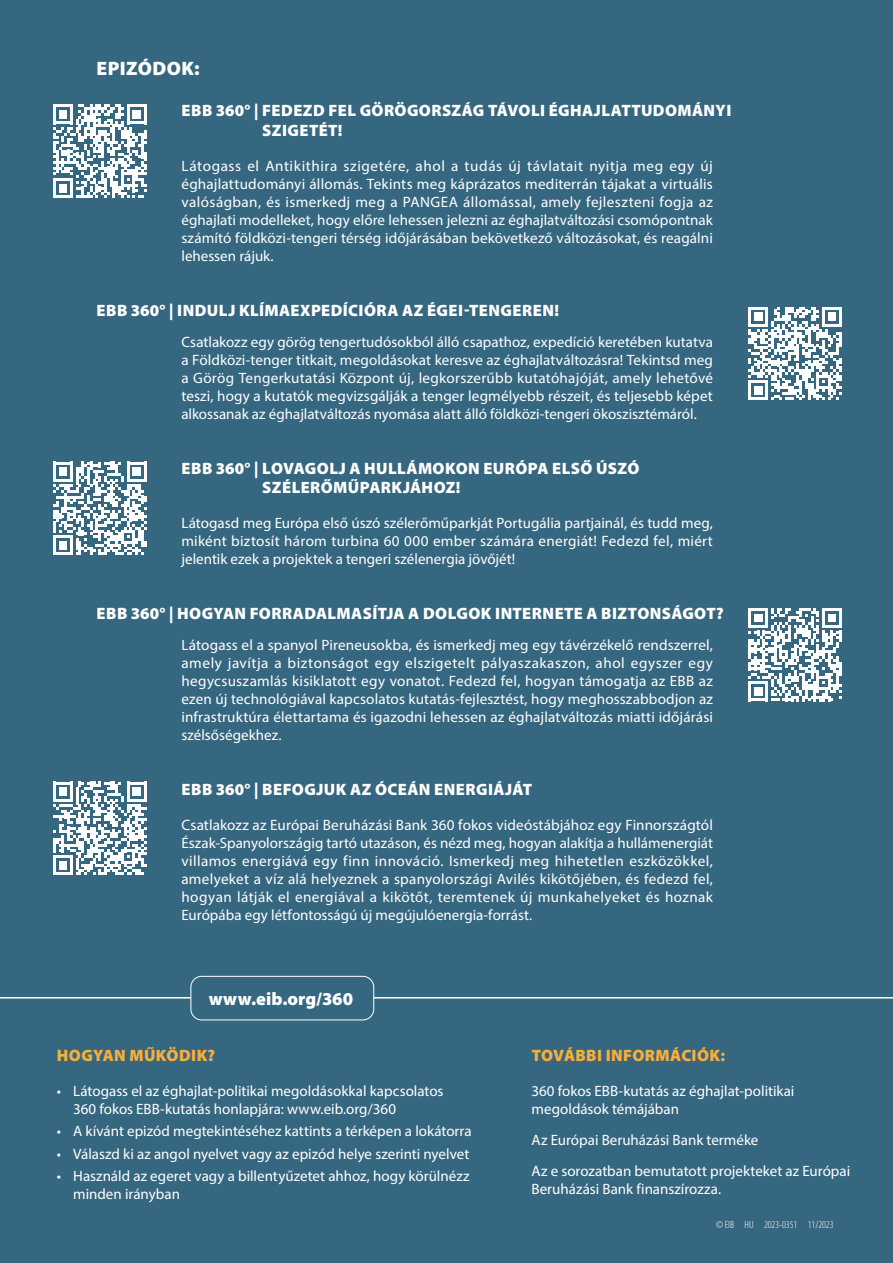
<style>
.page{position:relative;width:893px;height:1263px;background:#366780}
.page>*{position:absolute;margin:0;border:0;box-sizing:border-box;transform-origin:0 0}
.EPISODES{font:900 19.5px "Myriad Pro";letter-spacing:.02em;color:#fff}
.WWW_EIB_PETIT{font:900 18.15px "Myriad Pro";letter-spacing:.005em;color:#fff}
.TITRE_EPISODE{font:900 16.5px/19.8px "Myriad Pro";letter-spacing:.025em;color:#fff}
.TITRE_EPISODE_1{font:900 16.5px "Myriad Pro";letter-spacing:.025em;color:#fff}
.SOUS_TITRE_JAUNE{font:900 16.5px "Myriad Pro";letter-spacing:.025em;color:#f8ae3e}
.TEXTE_EPISODE{font:15px/18px "Myriad Pro";color:#fff;text-align:justify}
.TEXTE_SOUS_TITRE{font:15px/18px "Myriad Pro";color:#fff}
.TEXTE_SOUS_TITRE_1{font:15px/18px "Myriad Pro";color:#fff}
.copyright{font:300 condensed 10.5px "Myriad Pro";color:#fff}
</style>
<div class="page">
<svg style="left:53px;top:105px;width:93px;height:93px"></svg>
<svg style="left:53px;top:462px;width:93px;height:93px"></svg>
<svg style="left:53px;top:781px;width:93px;height:94px"></svg>
<svg style="left:748px;top:307px;width:94px;height:93px"></svg>
<svg style="left:748px;top:608px;width:94px;height:93px"></svg>
<hr style="left:0;top:997px;width:893px;height:1px;background:#fff">
<div style="left:191px;top:976px;width:183px;height:44px;background:#366780;border-radius:11px"></div>
<div style="left:190px;top:976px;width:184px;height:44px;border:1px solid #fff;border-radius:11px"></div>
<p class="EPISODES" style="left:97px;top:56px;width:105px">EPIZÓDOK:</p>
<p class="TITRE_EPISODE" style="left:262px;top:100px;width:471px;text-indent:-81px">EBB 360° | FEDEZD FEL GÖRÖGORSZÁG TÁVOLI ÉGHAJLATTUDOMÁNYI<br>SZIGETÉT!</p>
<p class="TEXTE_EPISODE" style="left:181px;top:157px;width:533px">Látogass el Antikithira szigetére, ahol a tudás új távlatait nyitja meg egy új éghajlattudományi állomás. Tekints meg káprázatos mediterrán tájakat a virtuális valóságban, és ismerkedj meg a PANGEA állomással, amely fejleszteni fogja az éghajlati modelleket, hogy előre lehessen jelezni az éghajlatváltozási csomópontnak számító földközi-tengeri térség időjárásában bekövetkező változásokat, és reagálni lehessen rájuk.</p>
<p class="TITRE_EPISODE_1" style="left:97px;top:299px;width:464px">EBB 360° | INDULJ KLÍMAEXPEDÍCIÓRA AZ ÉGEI-TENGEREN!</p>
<p class="TEXTE_EPISODE" style="left:181px;top:333px;width:533px">Csatlakozz egy görög tengertudósokból álló csapathoz, expedíció keretében kutatva a Földközi-tenger titkait, megoldásokat keresve az éghajlatváltozásra! Tekintsd meg a Görög Tengerkutatási Központ új, legkorszerűbb kutatóhajóját, amely lehetővé teszi, hogy a kutatók megvizsgálják a tenger legmélyebb részeit, és teljesebb képet alkossanak az éghajlatváltozás nyomása alatt álló földközi-tengeri ökoszisztémáról.</p>
<p class="TITRE_EPISODE" style="left:262px;top:457px;width:379px;text-indent:-81px">EBB 360° | LOVAGOLJ A HULLÁMOKON EURÓPA ELSŐ ÚSZÓ<br>SZÉLERŐMŰPARKJÁHOZ!</p>
<p class="TEXTE_EPISODE" style="left:181px;top:514px;width:533px">Látogasd meg Európa első úszó szélerőműparkját Portugália partjainál, és tudd meg, miként biztosít három turbina 60 000 ember számára energiát! Fedezd fel, miért jelentik ezek a projektek a tengeri szélenergia jövőjét!</p>
<p class="TITRE_EPISODE_1" style="left:97px;top:603px;width:629px">EBB 360° | HOGYAN FORRADALMASÍTJA A DOLGOK INTERNETE A BIZTONSÁGOT?</p>
<p class="TEXTE_EPISODE" style="left:181px;top:636px;width:533px">Látogass el a spanyol Pireneusokba, és ismerkedj meg egy távérzékelő rendszerrel, amely javítja a biztonságot egy elszigetelt pályaszakaszon, ahol egyszer egy hegycsuszamlás kisiklatott egy vonatot. Fedezd fel, hogyan támogatja az EBB az ezen új technológiával kapcsolatos kutatás-fejlesztést, hogy meghosszabbodjon az infrastruktúra élettartama és igazodni lehessen az éghajlatváltozás miatti időjárási szélsőségekhez.</p>
<p class="TITRE_EPISODE" style="left:182px;top:779px;width:352px">EBB 360° | BEFOGJUK AZ ÓCEÁN ENERGIÁJÁT</p>
<p class="TEXTE_EPISODE" style="left:181px;top:816px;width:533px">Csatlakozz az Európai Beruházási Bank 360 fokos videóstábjához egy Finnországtól Észak-Spanyolországig tartó utazáson, és nézd meg, hogyan alakítja a hullámenergiát villamos energiává egy finn innováció. Ismerkedj meg hihetetlen eszközökkel, amelyeket a víz alá helyeznek a spanyolországi Avilés kikötőjében, és fedezd fel, hogyan látják el energiával a kikötőt, teremtenek új munkahelyeket és hoznak Európába egy létfontosságú új megújulóenergia-forrást.</p>
<p class="WWW_EIB_PETIT" style="left:209px;top:987px;width:146px">www.eib.org/360</p>
<p class="SOUS_TITRE_JAUNE" style="left:57px;top:1044px;width:160px">HOGYAN MŰKÖDIK?</p>
<p class="TEXTE_SOUS_TITRE" style="left:73px;top:1082px;width:372px;text-indent:-16px">• Látogass el az éghajlat-politikai megoldásokkal kapcsolatos<br>360 fokos EBB-kutatás honlapjára: www.eib.org/360</p>
<p class="TEXTE_SOUS_TITRE" style="left:57px;top:1122px;width:417px">• A kívánt epizód megtekintéséhez kattints a térképen a lokátorra</p>
<p class="TEXTE_SOUS_TITRE" style="left:57px;top:1144px;width:414px">• Válaszd ki az angol nyelvet vagy az epizód helye szerinti nyelvet</p>
<p class="TEXTE_SOUS_TITRE" style="left:73px;top:1167px;width:398px;text-indent:-16px">• Használd az egeret vagy a billentyűzetet ahhoz, hogy körülnézz minden irányban</p>
<p class="SOUS_TITRE_JAUNE" style="left:532px;top:1044px;width:195px">TOVÁBBI INFORMÁCIÓK:</p>
<p class="TEXTE_SOUS_TITRE_1" style="left:531px;top:1082px;width:264px">360 fokos EBB-kutatás az éghajlat-politikai megoldások témájában</p>
<p class="TEXTE_SOUS_TITRE_1" style="left:531px;top:1131px;width:228px">Az Európai Beruházási Bank terméke</p>
<p class="TEXTE_SOUS_TITRE_1" style="left:531px;top:1161px;width:320px">Az e sorozatban bemutatott projekteket az Európai<br>Beruházási Bank finanszírozza.</p>
<p class="copyright" style="left:716px;top:1219px;width:119px">© EIB HU 2023-0351 11/2023</p>
</div>
